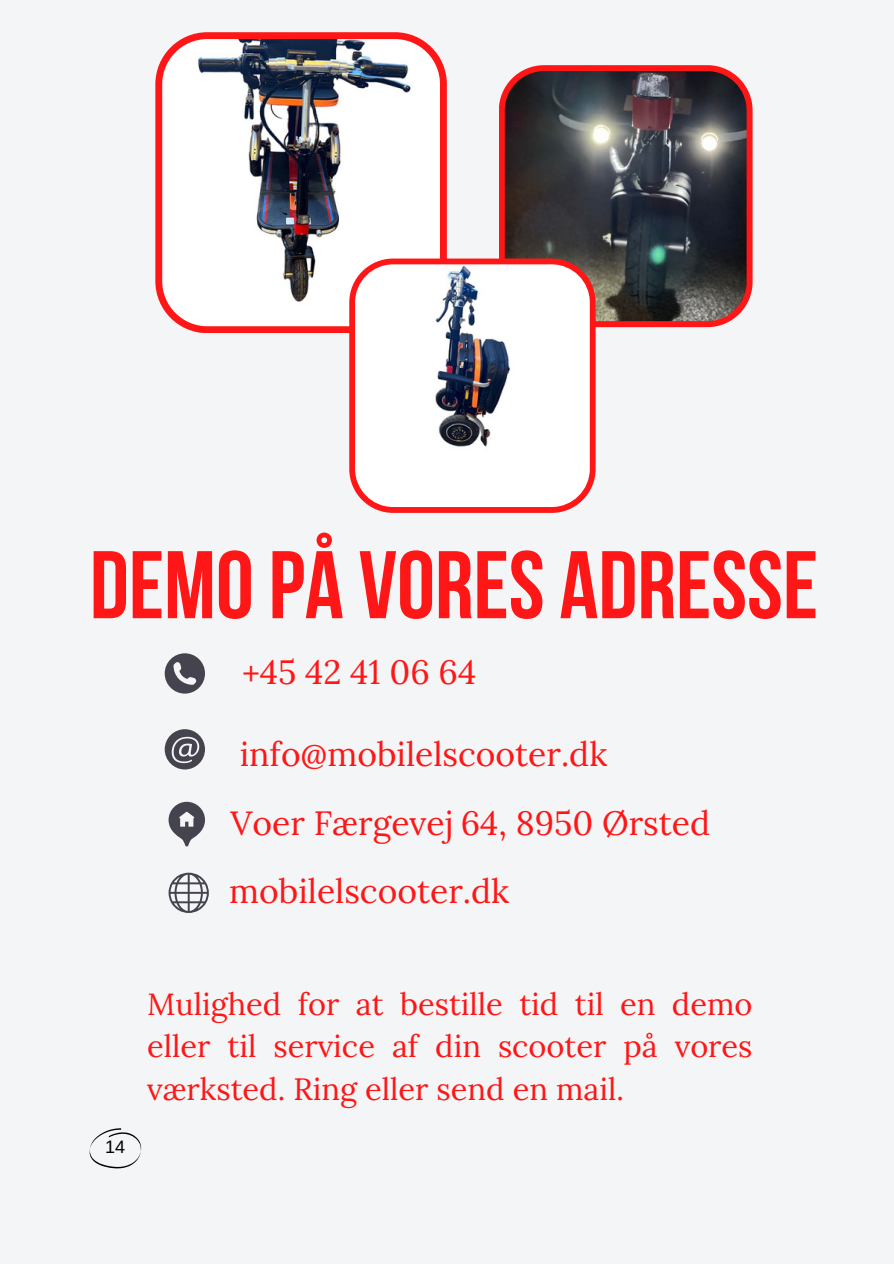
<style>
.page{position:relative;width:894px;height:1264px;background:#fff}
.page>*{position:absolute;margin:0;border:0;box-sizing:border-box;transform-origin:0 0}
.t1{font:700 95.7px "Bebas Neue";color:#ff1616}
.t2{font:33.6px "Lora";color:#ff1616}
.t3{font:30.75px/42.5px "Lora";color:#ff1616;text-align:justify}
.t4{font:18px "Arimo";color:#000}
</style>
<div class="page">
<div style="left:0;top:0;width:893px;height:1263px;background:#f4f5f7"></div>
<svg style="left:155px;top:32px;width:291px;height:301px;fill:#fff"></svg>
<svg style="left:499px;top:65px;width:253px;height:262px;background:#534346"></svg>
<svg style="left:349px;top:258px;width:246px;height:255px;fill:#fff"></svg>
<svg style="left:165px;top:653px;width:40px;height:40px"></svg>
<svg style="left:165px;top:729px;width:40px;height:40px"></svg>
<svg style="left:168px;top:801px;width:36px;height:45px"></svg>
<svg style="left:168px;top:872px;width:41px;height:41px"></svg>
<svg style="left:89px;top:1128px;width:52px;height:40px"></svg>
<h1 class="t1" style="left:90px;top:546px;width:729px">DEMOPÅ VORES ADRESSE</h1>
<p class="t2" style="left:242px;top:650px;width:235px">+45 42 41 06 64</p>
<p class="t2" style="left:240px;top:732px;width:369px">info@mobilelscooter.dk</p>
<p class="t2" style="left:230px;top:801px;width:481px">Voer Færgevej 64, 8950 Ørsted</p>
<p class="t2" style="left:229px;top:868px;width:281px">mobilelscooter.dk</p>
<p class="t4" style="left:105px;top:1136px;width:22px">14</p>
<p class="t3" style="left:147px;top:982px;width:606px">Mulighed for at bestille tid til en demo eller til service af din scooter på vores værksted. Ring eller send en mail.</p>
</div>
